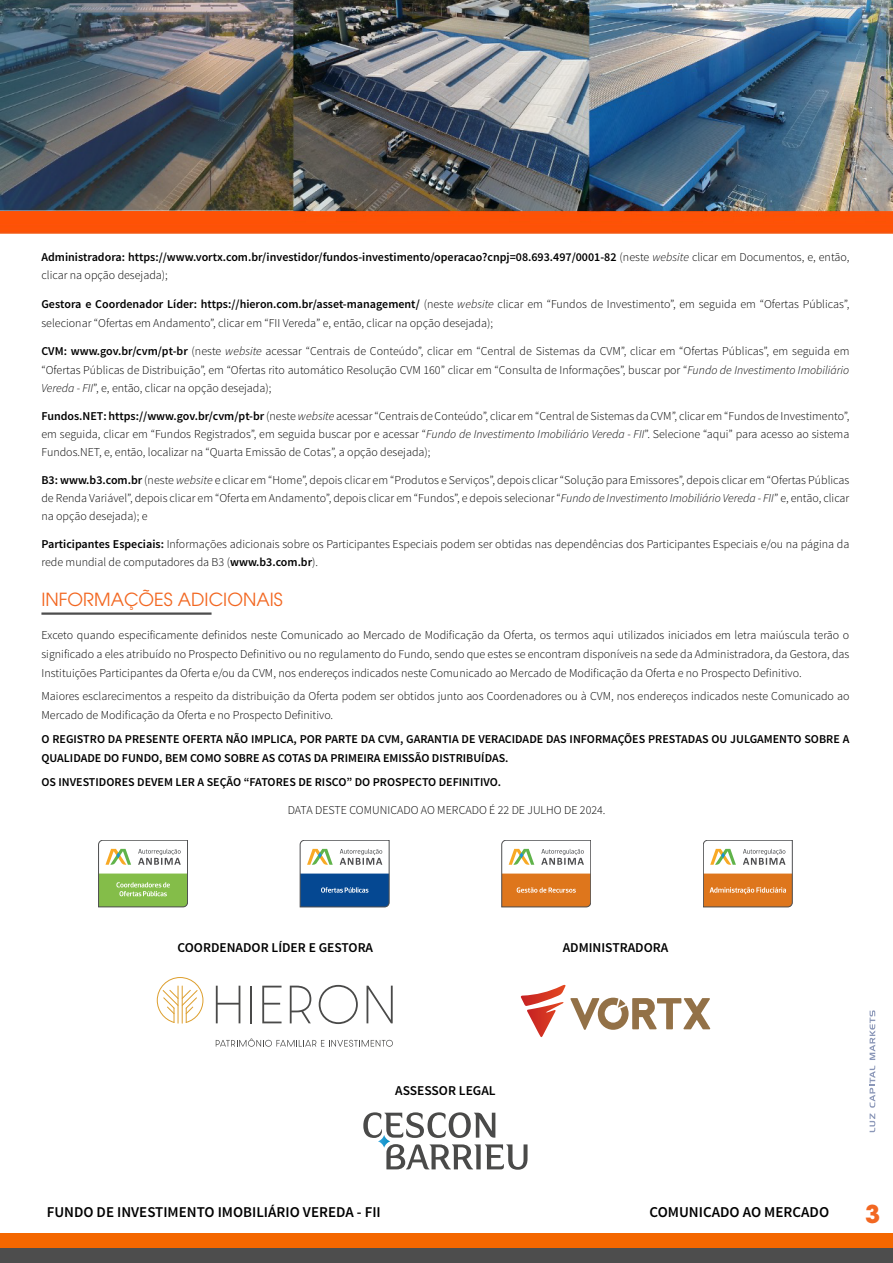
<style>
.page{position:relative;width:893px;height:1263px;background:#fff}
.page>*{position:absolute;margin:0;border:0;box-sizing:border-box;transform-origin:0 0}
.t1{font:700 24.45px "ITC Avant Garde Pro";color:#f26721}
.t2{font:18px "ITC Avant Garde Pro";color:#f26721}
.t3{font:600 15px "Source Sans Pro";color:#000}
.t4{font:600 13.5px "Source Sans Pro";color:#000}
.t5{font:300 12px/18.3px "Source Sans Pro";color:#000;text-align:justify}
.t6{font:600 12px/18.3px "Source Sans Pro";color:#000}
.s1{font-weight:300}
.s2{font-weight:300;font-style:italic}
.s3{font-weight:600}
.s4{font-style:italic}
</style>
<div class="page">
<img style="left:0;top:0;width:892px;height:234px">
<div style="left:0;top:1248px;width:893px;height:15px;background:#4d4d4d"></div>
<div style="left:0;top:1233px;width:893px;height:15px;background:#f46700"></div>
<svg style="left:870px;top:1066px;width:5px;height:66px"></svg>
<svg style="left:870px;top:1010px;width:5px;height:50px"></svg>
<hr style="left:41px;top:612px;width:171px;height:3px;background:#4d4d4d">
<svg style="left:98px;top:840px;width:90px;height:67px"></svg>
<svg style="left:300px;top:840px;width:89px;height:67px"></svg>
<svg style="left:502px;top:840px;width:89px;height:67px"></svg>
<svg style="left:703px;top:840px;width:89px;height:67px"></svg>
<svg style="left:157px;top:977px;width:46px;height:46px"></svg>
<svg style="left:216px;top:986px;width:24px;height:37px"></svg>
<hr style="left:250px;top:986px;width:2px;height:37px;background:#4a4a49">
<svg style="left:262px;top:986px;width:20px;height:37px"></svg>
<svg style="left:290px;top:986px;width:21px;height:37px"></svg>
<svg style="left:319px;top:985px;width:39px;height:39px"></svg>
<svg style="left:367px;top:986px;width:26px;height:37px"></svg>
<svg style="left:216px;top:1038px;width:177px;height:9px"></svg>
<svg style="left:521px;top:985px;width:189px;height:53px"></svg>
<svg style="left:363px;top:1112px;width:164px;height:58px"></svg>
<p class="t6" style="left:41px;top:248px;width:809px">Administradora: https://www.vortx.com.br/investidor/fundos-investimento/operacao?cnpj=08.693.497/0001-82 <span class="s1">(neste</span> <span class="s2">website</span> <span class="s1">clicar em Documentos, e, então, clicar na opção desejada);</span></p>
<p class="t5" style="left:41px;top:295px;width:809px"><span class="s3">Gestora e Coordenador Líder: https://hieron.com.br/asset-management/</span> (neste <span class="s4">website</span> clicar em “Fundos de Investimento”, em seguida em “Ofertas Públicas”, selecionar “Ofertas em Andamento”, clicar em “FII Vereda” e, então, clicar na opção desejada);</p>
<p class="t5" style="left:41px;top:342px;width:809px"><span class="s3">CVM: www.gov.br/cvm/pt-br</span> (neste <span class="s4">website</span> acessar “Centrais de Conteúdo”, clicar em “Central de Sistemas da CVM”, clicar em “Ofertas Públicas”, em seguida em “Ofertas Públicas de Distribuição”, em “Ofertas rito automático Resolução CVM 160” clicar em “Consulta de Informações”, buscar por “<span class="s4">Fundo de Investimento Imobiliário Vereda - FII</span>”, e, então, clicar na opção desejada);</p>
<p class="t5" style="left:41px;top:406px;width:809px"><span class="s3">Fundos.NET: https://www.gov.br/cvm/pt-br</span> (neste <span class="s4">website</span> acessar “Centrais de Conteúdo”, clicar em “Central de Sistemas da CVM”, clicar em “Fundos de Investimento”, em seguida, clicar em “Fundos Registrados”, em seguida buscar por e acessar “<span class="s4">Fundo de Investimento Imobiliário Vereda - FII</span>”. Selecione “aqui” para acesso ao sistema Fundos.NET, e, então, localizar na “Quarta Emissão de Cotas”, a opção desejada);</p>
<p class="t5" style="left:41px;top:470px;width:809px"><span class="s3">B3: www.b3.com.br</span> (neste <span class="s4">website</span> e clicar em “Home”, depois clicar em “Produtos e Serviços”, depois clicar “Solução para Emissores”, depois clicar em “Ofertas Públicas de Renda Variável”, depois clicar em “Oferta em Andamento”, depois clicar em “Fundos”, e depois selecionar “<span class="s4">Fundo de Investimento Imobiliário Vereda - FII</span>” e, então, clicar na opção desejada); e</p>
<p class="t5" style="left:41px;top:535px;width:809px"><span class="s3">Participantes Especiais:</span> Informações adicionais sobre os Participantes Especiais podem ser obtidas nas dependências dos Participantes Especiais e/ou na página da rede mundial de computadores da B3 (<span class="s3">www.b3.com.br</span>).</p>
<h2 class="t2" style="left:41px;top:588px;width:243px">INFORMAÇÕES ADICIONAIS</h2>
<p class="t5" style="left:41px;top:625px;width:809px;line-height:19px">Exceto quando especificamente definidos neste Comunicado ao Mercado de Modificação da Oferta, os termos aqui utilizados iniciados em letra maiúscula terão o significado a eles atribuído no Prospecto Definitivo ou no regulamento do Fundo, sendo que estes se encontram disponíveis na sede da Administradora, da Gestora, das Instituições Participantes da Oferta e/ou da CVM, nos endereços indicados neste Comunicado ao Mercado de Modificação da Oferta e no Prospecto Definitivo.</p>
<p class="t5" style="left:41px;top:687px;width:809px;line-height:19px">Maiores esclarecimentos a respeito da distribuição da Oferta podem ser obtidos junto aos Coordenadores ou à CVM, nos endereços indicados neste Comunicado ao<br>Mercado de Modificação da Oferta e no Prospecto Definitivo.</p>
<p class="t6" style="left:41px;top:730px;width:809px;line-height:19px">O REGISTRO DA PRESENTE OFERTA NÃO IMPLICA, POR PARTE DA CVM, GARANTIA DE VERACIDADE DAS INFORMAÇÕES PRESTADAS OU JULGAMENTO SOBRE A<br>QUALIDADE DO FUNDO, BEM COMO SOBRE AS COTAS DA PRIMEIRA EMISSÃO DISTRIBUÍDAS.</p>
<p class="t6" style="left:41px;top:773px;width:461px">OS INVESTIDORES DEVEM LER A SEÇÃO “FATORES DE RISCO” DO PROSPECTO DEFINITIVO.</p>
<p class="t5" style="left:288px;top:801px;width:319px">DATA DESTE COMUNICADO AO MERCADO É 22 DE JULHO DE 2024.</p>
<p class="t4" style="left:177px;top:939px;width:197px">COORDENADOR LÍDER E GESTORA</p>
<p class="t4" style="left:563px;top:939px;width:107px">ADMINISTRADORA</p>
<p class="t4" style="left:395px;top:1082px;width:102px">ASSESSOR LEGAL</p>
<p class="t3" style="left:47px;top:1203px;width:336px">FUNDO DE INVESTIMENTO IMOBILIÁRIO VEREDA - FII</p>
<p class="t3" style="left:650px;top:1203px;width:181px">COMUNICADO AO MERCADO</p>
<h1 class="t1" style="left:865px;top:1198px;width:17px">3</h1>
</div>
